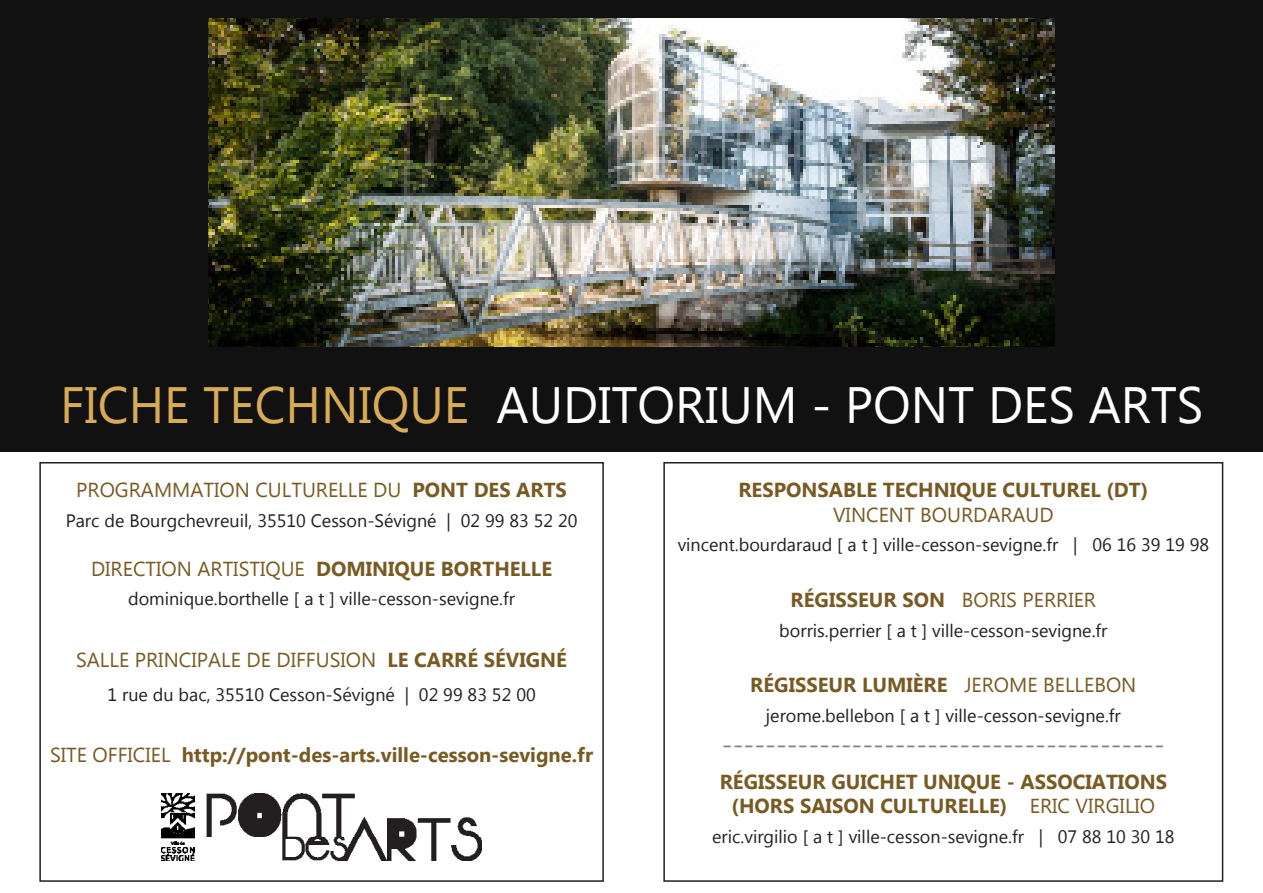
<style>
.page{position:relative;width:1263px;height:893px;background:#fff}
.page>*{position:absolute;margin:0;border:0;box-sizing:border-box;transform-origin:0 0}
.t1{font:51px "Microsoft New Tai Lue";color:#fff}
.t2{font:27px "Microsoft New Tai Lue";color:#808285}
.t3{font:700 20.25px "Microsoft New Tai Lue";color:#785a23}
.t4{font:20.25px "Microsoft New Tai Lue";color:#785a23}
.t5{font:18px "Microsoft New Tai Lue";color:#231f20}
.s1{color:#d8ac55}
.s2{font-weight:700}
.s3{font-weight:400}
</style>
<div class="page">
<div style="left:0;top:0;width:1263px;height:389px;background:#111"></div>
<img style="left:161px;top:793px;width:321px;height:67px">
<div style="left:39px;top:462px;width:565px;height:420px;border:2px solid #231f20"></div>
<div style="left:663px;top:462px;width:560px;height:420px;border:2px solid #231f20"></div>
<div style="left:1px;top:356px;width:1262px;height:96px;background:#111"></div>
<img style="left:208px;top:19px;width:846px;height:327px">
<p class="t1" style="left:60px;top:376px;width:1145px"><span class="s1">FICHE TECHNIQUE</span> AUDITORIUM - PONT DES ARTS</p>
<p class="t4" style="left:76px;top:478px;width:492px">PROGRAMMATION CULTURELLE DU <span class="s2">PONT DES ARTS</span></p>
<p class="t5" style="left:66px;top:510px;width:513px">Parc de Bourgchevreuil, 35510 Cesson-Sévigné | 02 99 83 52 20</p>
<p class="t4" style="left:91px;top:557px;width:462px">DIRECTION ARTISTIQUE <span class="s2">DOMINIQUE BORTHELLE</span></p>
<p class="t5" style="left:128px;top:589px;width:388px">dominique.borthelle [ a t ] ville-cesson-sevigne.fr</p>
<p class="t4" style="left:76px;top:648px;width:492px">SALLE PRINCIPALE DE DIFFUSION <span class="s2">LE CARRÉ SÉVIGNÉ</span></p>
<p class="t5" style="left:107px;top:684px;width:430px">1 rue du bac, 35510 Cesson-Sévigné | 02 99 83 52 00</p>
<p class="t3" style="left:50px;top:744px;width:545px"><span class="s3">SITE OFFICIEL</span> http://pont-des-arts.ville-cesson-sevigne.fr</p>
<p class="t3" style="left:738px;top:478px;width:411px">RESPONSABLE TECHNIQUE CULTUREL (DT)</p>
<p class="t4" style="left:833px;top:503px;width:222px">VINCENT BOURDARAUD</p>
<p class="t5" style="left:678px;top:535px;width:533px">vincent.bourdaraud [ a t ] ville-cesson-sevigne.fr | 06 16 39 19 98</p>
<p class="t3" style="left:791px;top:588px;width:307px">RÉGISSEUR SON <span class="s3">BORIS PERRIER</span></p>
<p class="t5" style="left:779px;top:620px;width:330px">borris.perrier [ a t ] ville-cesson-sevigne.fr</p>
<p class="t3" style="left:750px;top:673px;width:388px">RÉGISSEUR LUMIÈRE <span class="s3">JEROME BELLEBON</span></p>
<p class="t5" style="left:766px;top:705px;width:356px">jerome.bellebon [ a t ] ville-cesson-sevigne.fr</p>
<p class="t2" style="left:722px;top:729px;width:444px">-----------------------------------------</p>
<p class="t3" style="left:720px;top:770px;width:449px">RÉGISSEUR GUICHET UNIQUE - ASSOCIATIONS</p>
<p class="t3" style="left:731px;top:795px;width:425px">(HORS SAISON CULTURELLE) <span class="s3">ERIC VIRGILIO</span></p>
<p class="t5" style="left:712px;top:827px;width:464px">eric.virgilio [ a t ] ville-cesson-sevigne.fr | 07 88 10 30 18</p>
</div>
